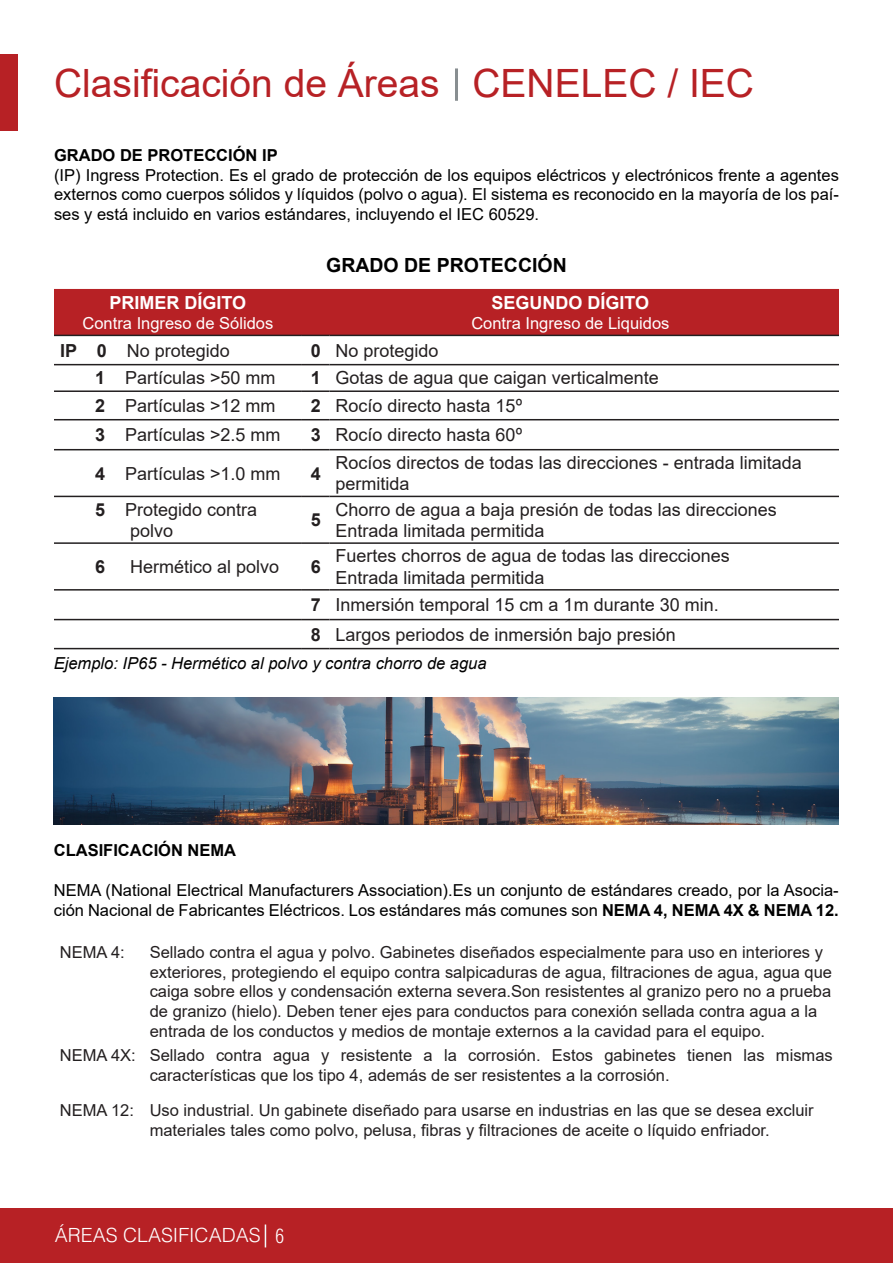
<style>
.page{position:relative;width:893px;height:1263px;background:#fff}
.page>*{position:absolute;margin:0;border:0;box-sizing:border-box;transform-origin:0 0}
.t1{font:39px "Arial";color:#b72125}
.t2{font:300 19.5px "Helvetica LT Std";color:#fff}
.t3{font:700 19.5px "Arial";color:#000}
.t4{font:18px "Arial";color:#231f20}
.t5{font:700 18px "Arial";color:#fff}
.t6{font:700 18px "Arial";color:#231f20}
.t7{font:16.5px/19.8px "Arial";color:#231f20}
.t8{font:16.5px/19.8px "Arial";color:#000;text-align:justify}
.t9{font:italic 16.5px "Arial";color:#000}
.t10{font:16.5px "Arial";color:#fff}
.t11{font:700 16.5px "Arial";color:#000}
.s1{font-weight:700}
.s2{font-stretch:condensed}
</style>
<div class="page">
<div style="left:0;top:1209px;width:893px;height:54px;background:#b72125"></div>
<svg style="left:265px;top:1224px;width:1px;height:23px"></svg>
<div style="left:0;top:54px;width:18px;height:77px;background:#b72125"></div>
<hr style="left:455px;top:68px;width:3px;height:33px;background:#888e91">
<div style="left:54px;top:289px;width:785px;height:47px;background:#b72125"></div>
<hr style="left:330px;top:335px;width:509px;height:1px;background:#231f20">
<hr style="left:54px;top:364px;width:248px;height:1px;background:#231f20">
<svg style="left:302px;top:364px;width:28px;height:1px"></svg>
<hr style="left:330px;top:364px;width:509px;height:1px;background:#231f20">
<hr style="left:54px;top:390px;width:248px;height:2px;background:#231f20">
<hr style="left:302px;top:390px;width:28px;height:2px;background:#231f20">
<hr style="left:330px;top:390px;width:509px;height:2px;background:#231f20">
<hr style="left:54px;top:419px;width:248px;height:1px;background:#231f20">
<svg style="left:302px;top:419px;width:28px;height:1px"></svg>
<hr style="left:330px;top:419px;width:509px;height:1px;background:#231f20">
<hr style="left:54px;top:449px;width:248px;height:1px;background:#231f20">
<svg style="left:302px;top:449px;width:28px;height:1px"></svg>
<hr style="left:330px;top:449px;width:509px;height:1px;background:#231f20">
<hr style="left:54px;top:496px;width:248px;height:1px;background:#231f20">
<svg style="left:302px;top:496px;width:28px;height:1px"></svg>
<hr style="left:330px;top:496px;width:509px;height:1px;background:#231f20">
<hr style="left:54px;top:542px;width:248px;height:2px;background:#231f20">
<hr style="left:302px;top:542px;width:28px;height:2px;background:#231f20">
<hr style="left:330px;top:542px;width:509px;height:2px;background:#231f20">
<hr style="left:54px;top:589px;width:248px;height:2px;background:#231f20">
<hr style="left:302px;top:589px;width:28px;height:2px;background:#231f20">
<hr style="left:330px;top:589px;width:509px;height:2px;background:#231f20">
<hr style="left:54px;top:619px;width:248px;height:1px;background:#231f20">
<svg style="left:302px;top:619px;width:28px;height:1px"></svg>
<hr style="left:330px;top:619px;width:509px;height:1px;background:#231f20">
<hr style="left:54px;top:648px;width:248px;height:1px;background:#231f20">
<svg style="left:302px;top:648px;width:28px;height:1px"></svg>
<hr style="left:330px;top:648px;width:509px;height:1px;background:#231f20">
<img style="left:54px;top:697px;width:785px;height:128px">
<p class="t1" style="left:54px;top:56px;width:702px">Clasificación de Áreas CENELEC / IEC</p>
<p class="t11" style="left:54px;top:143px;width:225px">GRADO DE PROTECCIÓN IP</p>
<p class="t8" style="left:54px;top:165px;width:786px">(IP) Ingress Protection. Es el grado de protección de los equipos eléctricos y electrónicos frente a agentes externos como cuerpos sólidos y líquidos (polvo o agua). El sistema es reconocido en la mayoría de los paí&shy;ses y está incluido en varios estándares, incluyendo el IEC 60529.</p>
<p class="t5" style="left:110px;top:290px;width:138px">PRIMER DÍGITO</p>
<p class="t10" style="left:83px;top:311px;width:192px">Contra Ingreso de Sólidos</p>
<p class="t3" style="left:326px;top:251px;width:242px">GRADO DE PROTECCIÓN</p>
<p class="t5" style="left:492px;top:290px;width:159px">SEGUNDO DÍGITO</p>
<p class="t10" style="left:471px;top:311px;width:200px">Contra Ingreso de Liquidos</p>
<p class="t4" style="left:60px;top:338px;width:171px"><span class="s1">IP 0</span> No protegido</p>
<p class="t6" style="left:311px;top:338px;width:12px">0</p>
<p class="t4" style="left:336px;top:338px;width:105px">No protegido</p>
<p class="t4" style="left:95px;top:366px;width:182px"><span class="s1">1</span> Partículas &gt;50 mm</p>
<p class="t6" style="left:311px;top:365px;width:12px">1</p>
<p class="t4" style="left:336px;top:366px;width:325px">Gotas de agua que caigan verticalmente</p>
<p class="t4" style="left:95px;top:393px;width:182px"><span class="s1">2</span> Partículas &gt;12 mm</p>
<p class="t6" style="left:311px;top:393px;width:12px">2</p>
<p class="t4" style="left:336px;top:393px;width:188px">Rocío directo hasta 15º</p>
<p class="t4" style="left:95px;top:422px;width:187px"><span class="s1">3</span> Partículas &gt;2.5 mm</p>
<p class="t6" style="left:311px;top:422px;width:12px">3</p>
<p class="t4" style="left:336px;top:422px;width:188px">Rocío directo hasta 60º</p>
<p class="t4" style="left:95px;top:461px;width:187px"><span class="s1">4</span> Partículas &gt;1.0 mm</p>
<p class="t6" style="left:311px;top:461px;width:12px">4</p>
<p class="t4" style="left:336px;top:450px;width:468px">Rocíos directos de todas las direcciones - entrada limitada</p>
<p class="t4" style="left:336px;top:472px;width:76px">permitida</p>
<p class="t4" style="left:95px;top:497px;width:164px"><span class="s1">5</span> Protegido contra</p>
<p class="t4" style="left:130px;top:518px;width:45px">polvo</p>
<p class="t6" style="left:311px;top:507px;width:12px">5</p>
<p class="t6" style="left:95px;top:554px;width:12px">6</p>
<p class="t4" style="left:130px;top:554px;width:151px">Hermético al polvo</p>
<p class="t6" style="left:311px;top:554px;width:12px">6</p>
<p class="t4" style="left:336px;top:497px;width:443px">Chorro de agua a baja presión de todas las direcciones</p>
<p class="t4" style="left:336px;top:518px;width:211px">Entrada limitada permitida</p>
<p class="t4" style="left:336px;top:543px;width:396px">Fuertes chorros de agua de todas las direcciones</p>
<p class="t4" style="left:336px;top:565px;width:211px">Entrada limitada permitida</p>
<p class="t6" style="left:311px;top:592px;width:12px">7</p>
<p class="t4" style="left:336px;top:592px;width:385px">Inmersión temporal 15 cm a 1m durante 30 min.</p>
<p class="t6" style="left:311px;top:622px;width:12px">8</p>
<p class="t4" style="left:336px;top:622px;width:342px">Largos periodos de inmersión bajo presión</p>
<p class="t9" style="left:54px;top:652px;width:434px">Ejemplo: IP65 - Hermético al polvo y contra chorro de agua</p>
<p class="t11" style="left:54px;top:839px;width:184px">CLASIFICACIÓN NEMA</p>
<p class="t8" style="left:54px;top:880px;width:786px">NEMA (National Electrical Manufacturers Association).Es un conjunto de estándares creado, por la Asocia&shy;ción Nacional de Fabricantes Eléctricos. Los estándares más comunes son <span class="s1">NEMA 4, NEMA 4X &amp; NEMA 12.</span></p>
<p class="t7" style="left:60px;top:942px;width:67px">NEMA 4:</p>
<p class="t7" style="left:150px;top:942px;width:684px">Sellado contra el agua y polvo. Gabinetes diseñados especialmente para uso en interiores y exteriores, protegiendo el equipo contra salpicaduras de agua, filtraciones de agua, agua que caiga sobre ellos y condensación externa severa.Son resistentes al granizo pero no a prueba de granizo (hielo). Deben tener ejes para conductos para conexión sellada contra agua a la entrada de los conductos y medios de montaje externos a la cavidad para el equipo.</p>
<p class="t7" style="left:60px;top:1045px;width:78px">NEMA 4X:</p>
<p class="t7" style="left:150px;top:1045px;width:684px">Sellado contra agua y resistente a la corrosión. Estos gabinetes tienen las mismas características que los tipo 4, además de ser resistentes a la corrosión.</p>
<p class="t7" style="left:60px;top:1100px;width:76px">NEMA 12:</p>
<p class="t7" style="left:150px;top:1100px;width:665px">Uso industrial. Un gabinete diseñado para usarse en industrias en las que se desea excluir materiales tales como polvo, pelusa, fibras y filtraciones de aceite o líquido enfriador.</p>
<p class="t2" style="left:55px;top:1222px;width:231px">ÁREAS CLASIFICADAS <span class="s2">6</span></p>
</div>
